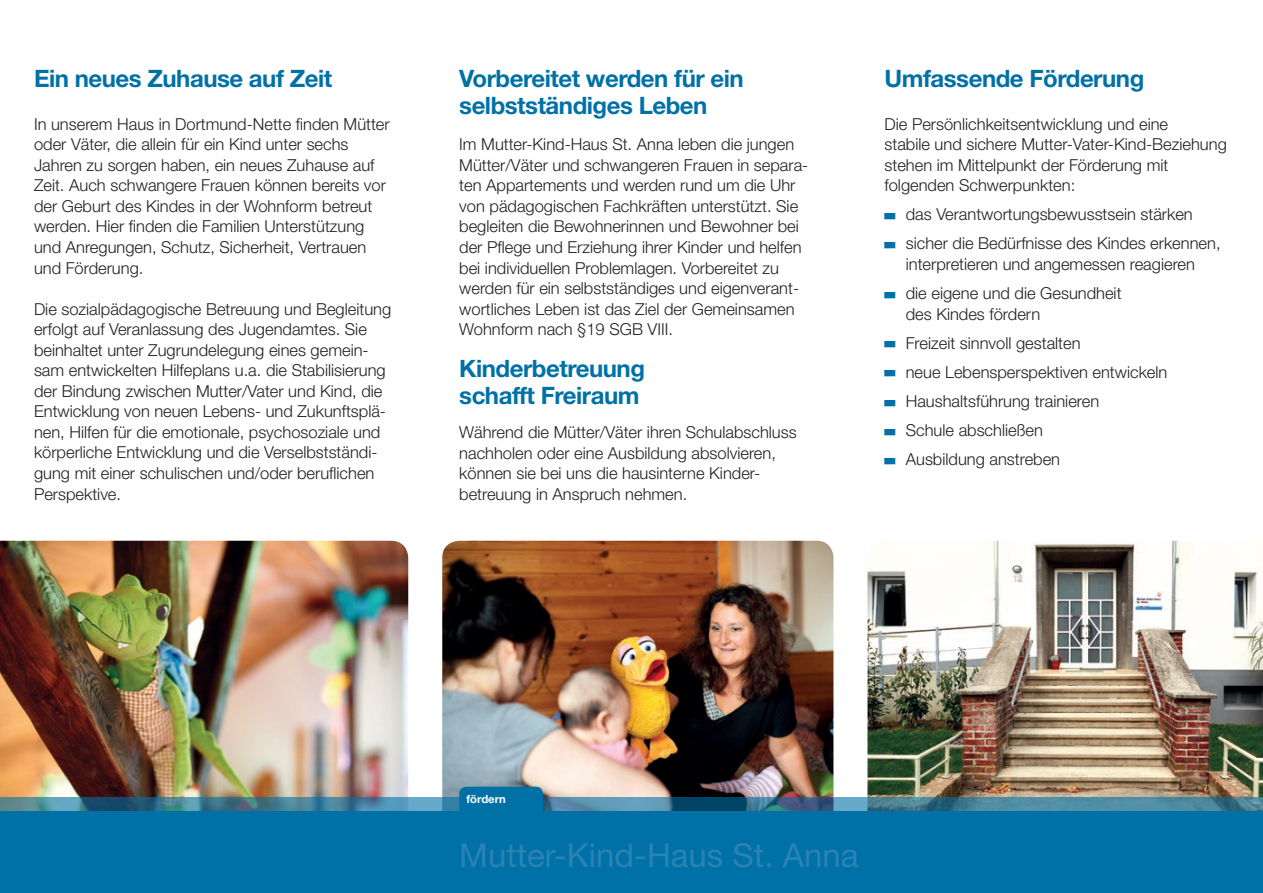
<style>
.page{position:relative;width:1263px;height:893px;background:#fff}
.page>*{position:absolute;margin:0;border:0;box-sizing:border-box;transform-origin:0 0}
.t1{font:33px "Helvetica Neue LT";color:#2b83b4}
.t2{font:700 24px/27px "Helvetica Neue LT";letter-spacing:-.02em;color:#0071a7}
.t3{font:300 16.5px/20.5px "Helvetica Neue LT";color:#231f20}
.t4{font:700 11.25px "Helvetica Neue LT";color:#fff}
</style>
<div class="page">
<img style="left:442px;top:541px;width:391px;height:256px">
<img style="left:0;top:541px;width:408px;height:256px">
<img style="left:867px;top:541px;width:396px;height:256px">
<svg style="left:0;top:797px;width:1263px;height:15px;background:#407d98"></svg>
<div style="left:457px;top:784px;width:98px;height:56px;background:#231f20;opacity:.4"></div>
<div style="left:459px;top:787px;width:84px;height:25px;background:#0071a7"></div>
<div style="left:0;top:812px;width:1263px;height:81px;background:#0071a7"></div>
<h2 class="t2" style="left:34px;top:64px;width:300px">Ein neues Zuhause auf Zeit</h2>
<p class="t3" style="left:34px;top:113px;width:357px">In unserem Haus in Dortmund-Nette finden Mütter oder Väter, die allein für ein Kind unter sechs Jahren zu sorgen haben, ein neues Zuhause auf Zeit. Auch schwangere Frauen können bereits vor der Geburt des Kindes in der Wohnform betreut werden. Hier finden die Familien Unterstützung und Anregungen, Schutz, Sicherheit, Vertrauen und Förderung.</p>
<p class="t3" style="left:34px;top:298px;width:359px">Die sozialpädagogische Betreuung und Begleitung erfolgt auf Veranlassung des Jugendamtes. Sie beinhaltet unter Zugrundelegung eines gemein&shy;sam entwickelten Hilfeplans u.a. die Stabilisierung der Bindung zwischen Mutter/Vater und Kind, die Entwicklung von neuen Lebens- und Zukunftsplä&shy;nen, Hilfen für die emotionale, psychosoziale und körperliche Entwicklung und die Verselbstständi&shy;gung mit einer schulischen und/oder beruflichen Perspektive.</p>
<h2 class="t2" style="left:459px;top:64px;width:286px">Vorbereitet werden für ein selbstständiges Leben</h2>
<p class="t3" style="left:459px;top:134px;width:351px">Im Mutter-Kind-Haus St. Anna leben die jungen Mütter/Väter und schwangeren Frauen in separa&shy;ten Appartements und werden rund um die Uhr von pädagogischen Fachkräften unterstützt. Sie begleiten die Bewohnerinnen und Bewohner bei der Pflege und Erziehung ihrer Kinder und helfen bei individuellen Problemlagen. Vorbereitet zu werden für ein selbstständiges und eigenverant&shy;wortliches Leben ist das Ziel der Gemeinsamen Wohnform nach §19 SGB VIII.</p>
<h2 class="t2" style="left:459px;top:354px;width:187px">Kinderbetreuung schafft Freiraum</h2>
<p class="t3" style="left:459px;top:421px;width:339px">Während die Mütter/Väter ihren Schulabschluss nachholen oder eine Ausbildung absolvieren, können sie bei uns die hausinterne Kinder&shy;betreuung in Anspruch nehmen.</p>
<h2 class="t2" style="left:884px;top:64px;width:261px">Umfassende Förderung</h2>
<p class="t3" style="left:884px;top:113px;width:344px">Die Persönlichkeitsentwicklung und eine<br>stabile und sichere Mutter-Vater-Kind-Beziehung stehen im Mittelpunkt der Förderung mit folgenden Schwerpunkten:</p>
<p class="t3" style="left:906px;top:200px;width:316px;line-height:29.1px">das Verantwortungsbewusstsein stärken sicher die Bedürfnisse des Kindes erkennen,</p>
<p class="t3" style="left:906px;top:249px;width:291px;line-height:29.1px">interpretieren und angemessen reagieren die eigene und die Gesundheit</p>
<p class="t3" style="left:906px;top:299px;width:263px;line-height:29.1px">des Kindes fördern<br>Freizeit sinnvoll gestalten<br>neue Lebensperspektiven entwickeln<br>Haushaltsführung trainieren<br>Schule abschließen<br>Ausbildung anstreben</p>
<p class="t4" style="left:466px;top:792px;width:41px">fördern</p>
<h1 class="t1" style="left:459px;top:836px;width:401px">Mutter-Kind-Haus St. Anna</h1>
</div>
